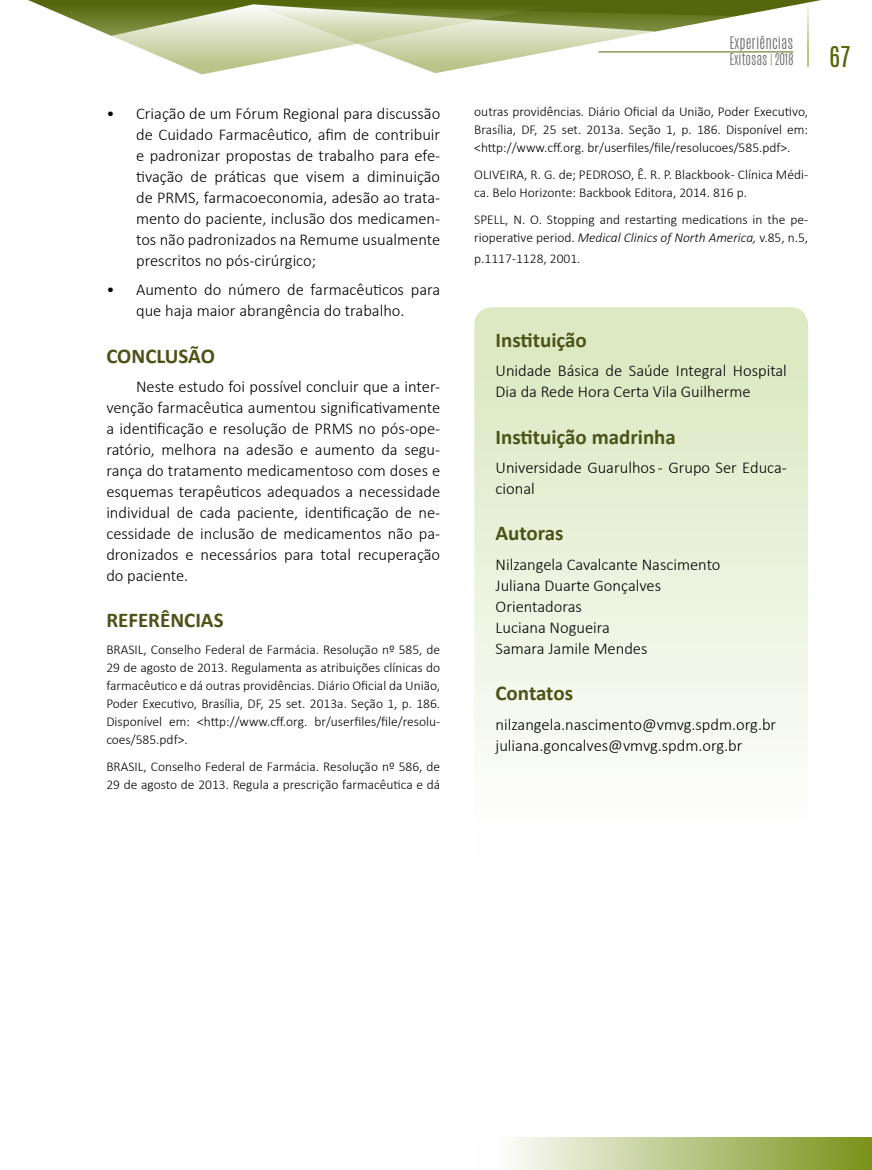
<style>
.page{position:relative;width:872px;height:1170px;background:#fff}
.page>*{position:absolute;margin:0;border:0;box-sizing:border-box;transform-origin:0 0}
.t1{font:24px "Antonio";color:#54670c}
.t2{font:700 21px "Calibri";color:#4d5217}
.t3{font:300 16.5px/21px "Calibri";color:#000}
.t4{font:300 14.55px "Antonio";letter-spacing:.005em;color:#706f6f}
.t5{font:300 13.5px/18px "Calibri";color:#000}
.t6{font:300 13.5px "Antonio";color:#706f6f}
.s1{color:#54670c}
.s2{font-style:italic}
</style>
<div class="page">
<svg style="left:588px;top:0;width:233px;height:53px"></svg>
<svg style="left:28px;top:0;width:560px;height:74px"></svg>
<div style="left:475px;top:1137px;width:397px;height:32px;background:linear-gradient(to right,#fff,#7c9219)"></div>
<hr style="left:807px;top:0;width:2px;height:67px;background:#bac388">
<hr style="left:598px;top:52px;width:195px;height:1px;background:#54670c">
<svg style="left:474px;top:307px;width:334px;height:449px;background:#e8f0d8"></svg>
<p class="t3" style="left:136px;top:103px;width:306px;text-align:justify;text-indent:-30px">• Criação de um Fórum Regional para discussão de Cuidado Farmacêutico, afim de contribuir e padronizar propostas de trabalho para efe&shy;tivação de práticas que visem a diminuição de PRMS, farmacoeconomia, adesão ao trata&shy;mento do paciente, inclusão dos medicamen&shy;tos não padronizados na Remume usualmente prescritos no pós-cirúrgico;</p>
<p class="t3" style="left:106px;top:279px;width:335px;text-align:center">• Aumento do número de farmacêuticos para que haja maior abrangência do trabalho.</p>
<p class="t2" style="left:106px;top:342px;width:110px">CONCLUSÃO</p>
<p class="t3" style="left:106px;top:376px;width:335px;text-align:justify;text-indent:30px">Neste estudo foi possível concluir que a inter&shy;venção farmacêutica aumentou significativamente a identificação e resolução de PRMS no pós-ope&shy;ratório, melhora na adesão e aumento da segu&shy;rança do tratamento medicamentoso com doses e esquemas terapêuticos adequados a necessidade individual de cada paciente, identificação de ne&shy;cessidade de inclusão de medicamentos não pa&shy;dronizados e necessários para total recuperação do paciente.</p>
<p class="t2" style="left:106px;top:607px;width:119px">REFERÊNCIAS</p>
<p class="t5" style="left:106px;top:640px;width:335px;text-align:justify">BRASIL, Conselho Federal de Farmácia. Resolução nº 585, de 29 de agosto de 2013. Regulamenta as atribuições clínicas do farmacêutico e dá outras providências. Diário Oficial da União, Poder Executivo, Brasília, DF, 25 set. 2013a. Seção 1, p. 186.<br>Disponível em: &lt;http://www.cff.org. br/userfiles/file/resolu&shy;coes/585.pdf&gt;.</p>
<p class="t5" style="left:106px;top:756px;width:335px">BRASIL, Conselho Federal de Farmácia. Resolução nº 586, de<br>29 de agosto de 2013. Regula a prescrição farmacêutica e dá</p>
<p class="t4" style="left:729px;top:33px;width:65px">Experiências</p>
<p class="t6" style="left:729px;top:50px;width:65px">Exitosas <span class="s1">|</span> 2018</p>
<p class="t5" style="left:474px;top:103px;width:335px;text-align:justify">outras providências. Diário Oficial da União, Poder Executivo, Brasília, DF, 25 set. 2013a. Seção 1, p. 186. Disponível em: &lt;http://www.cff.org. br/userfiles/file/resolucoes/585.pdf&gt;.</p>
<p class="t5" style="left:474px;top:165px;width:335px">OLIVEIRA, R. G. de; PEDROSO, Ê. R. P. Blackbook - Clínica Médi&shy;ca. Belo Horizonte: Backbook Editora, 2014. 816 p.</p>
<p class="t5" style="left:474px;top:210px;width:335px">SPELL, N. O. Stopping and restarting medications in the pe&shy;rioperative period. <span class="s2">Medical Clinics of North America,</span> v.85, n.5,</p>
<p class="t5" style="left:474px;top:249px;width:108px">p.1117-1128, 2001.</p>
<h1 class="t1" style="left:829px;top:39px;width:22px">67</h1>
<p class="t2" style="left:495px;top:327px;width:93px">Instituição</p>
<p class="t3" style="left:495px;top:360px;width:293px">Unidade Básica de Saúde Integral Hospital<br>Dia da Rede Hora Certa Vila Guilherme</p>
<p class="t2" style="left:495px;top:423px;width:182px">Instituição madrinha</p>
<p class="t3" style="left:495px;top:457px;width:293px">Universidade Guarulhos - Grupo Ser Educa&shy;cional</p>
<p class="t2" style="left:495px;top:520px;width:70px">Autoras</p>
<p class="t3" style="left:495px;top:553px;width:226px">Nilzangela Cavalcante Nascimento<br>Juliana Duarte Gonçalves<br>Orientadoras<br>Luciana Nogueira<br>Samara Jamile Mendes</p>
<p class="t2" style="left:495px;top:680px;width:79px">Contatos</p>
<p class="t3" style="left:495px;top:713px;width:282px">nilzangela.nascimento@vmvg.spdm.org.br juliana.goncalves@vmvg.spdm.org.br</p>
</div>
